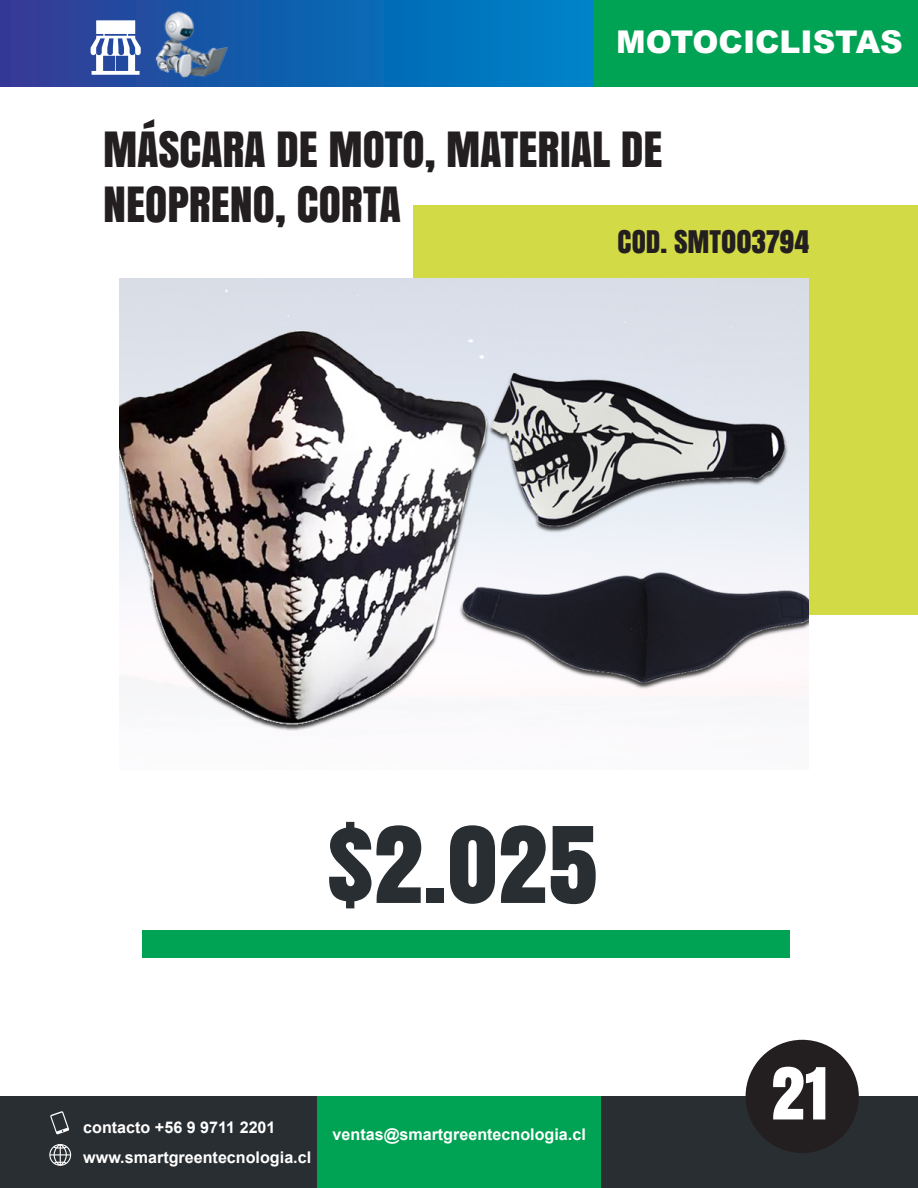
<style>
.page{position:relative;width:918px;height:1188px;background:#fff}
.page>*{position:absolute;margin:0;border:0;box-sizing:border-box;transform-origin:0 0}
.t1{font:98.85px "Anton";color:#292e32}
.t2{font:67.35px "Anton";color:#fff}
.t3{font:45.45px/54.4px "Anton";color:#231f20}
.t4{font:900 31.35px "Arial";color:#fff}
.t5{font:29.1px "Anton";color:#231f20}
.t6{font:700 16.2px/30.3px "Arial";color:#fff}
</style>
<div class="page">
<div style="left:0;top:1096px;width:918px;height:92px;background:#292e32"></div>
<div style="left:317px;top:1096px;width:284px;height:92px;background:#00a253"></div>
<div style="left:142px;top:930px;width:647px;height:28px;background:#00a253"></div>
<svg style="left:0;top:0;width:594px;height:87px;background:#0f63b1"></svg>
<div style="left:414px;top:205px;width:504px;height:410px;background:#d2da45"></div>
<svg style="left:91px;top:20px;width:50px;height:55px"></svg>
<svg style="left:50px;top:1111px;width:19px;height:24px"></svg>
<svg style="left:49px;top:1144px;width:22px;height:22px"></svg>
<img style="left:145px;top:0;width:98px;height:87px">
<div style="left:594px;top:0;width:324px;height:87px;background:#00a253"></div>
<img style="left:120px;top:279px;width:689px;height:452px">
<div style="left:746px;top:1040px;width:113px;height:113px;background:#231f20;border-radius:50%"></div>
<h3 class="t4" style="left:616px;top:19px;width:288px">MOTOCICLISTAS</h3>
<h3 class="t3" style="left:103px;top:121px;width:561px">MÁSCARA DE MOTO, MATERIAL DE<br>NEOPRENO, CORTA</h3>
<h3 class="t5" style="left:618px;top:219px;width:194px">COD. SMT003794</h3>
<h1 class="t1" style="left:327px;top:787px;width:273px">$2.025</h1>
<p class="t6" style="left:83px;top:1112px;width:229px">contacto +56 9 9711 2201 www.smartgreentecnologia.cl</p>
<p class="t6" style="left:333px;top:1120px;width:255px">ventas@smartgreentecnologia.cl</p>
<h2 class="t2" style="left:771px;top:1040px;width:59px">21</h2>
</div>
